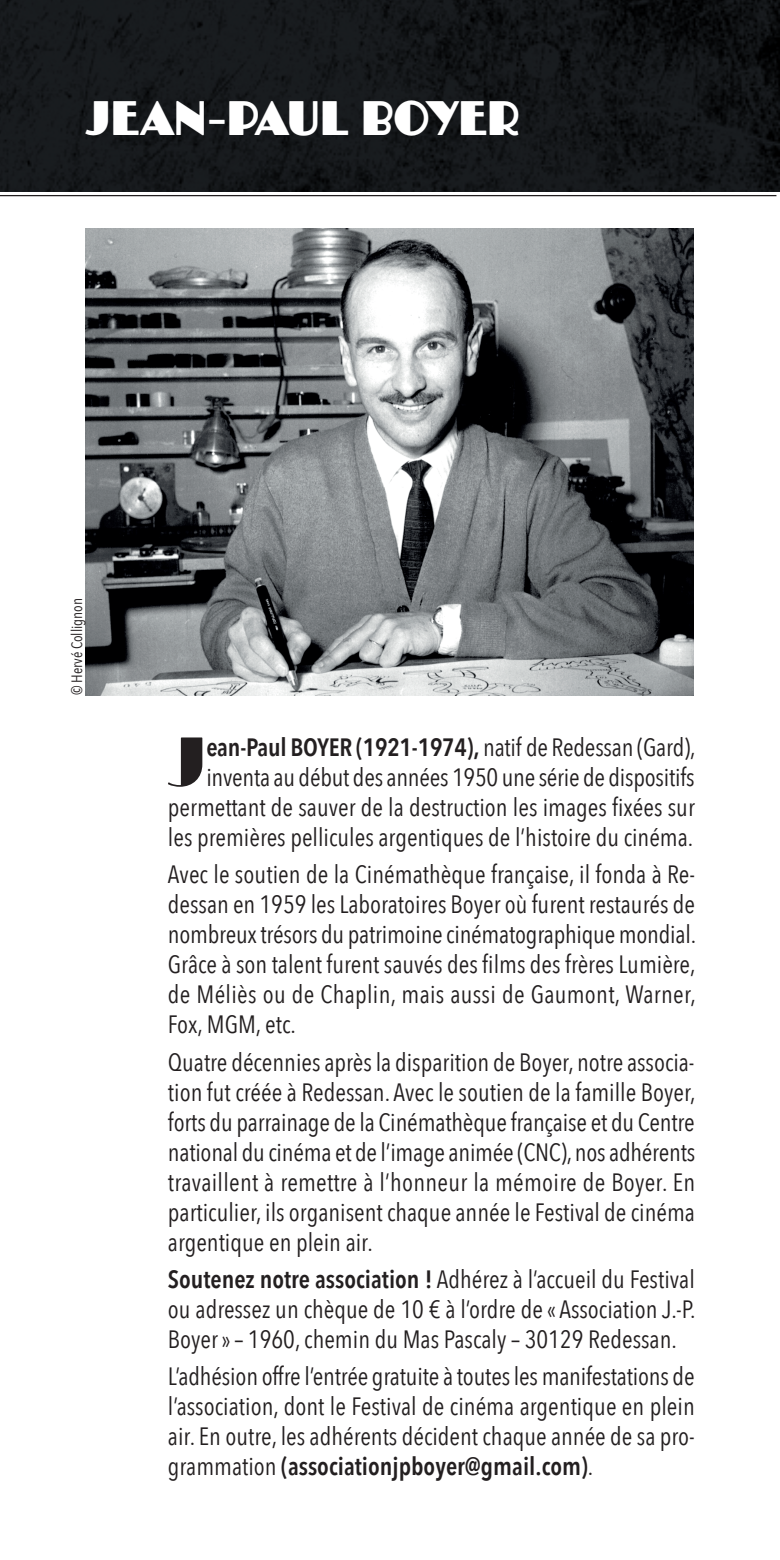
<style>
.page{position:relative;width:780px;height:1560px;background:#fff}
.page>*{position:absolute;margin:0;border:0;box-sizing:border-box;transform-origin:0 0}
.t1{font:65px "Broadacre Thin 4";color:#231f20}
.t2{font:45px "Broadacre Regular 4";letter-spacing:-.015em;color:#fff;scale:.94 1}
.t3{font:25px/30px "Avenir Next Condensed";color:#231f20;text-align:justify}
.t4{font:15px "Avenir Next Condensed";color:#231f20}
.s1{font-weight:600}
</style>
<div class="page">
<img style="left:86px;top:228px;width:607px;height:467px">
<svg style="left:734px;top:0;width:46px;height:191px;background:#0e1012"></svg>
<img style="left:0;top:0;width:734px;height:191px">
<hr style="left:0;top:195px;width:776px;height:1px;background:#231f20">
<h2 class="t2" style="left:85px;top:90px;width:464px">JEAN-PAUL BOYER</h2>
<p class="t4" style="left:64px;top:695px;width:99px;rotate:-90deg">© Hervé Collignon</p>
<p class="t3" style="left:168px;top:731px;width:529px;text-align:right"><span class="s1">ean-Paul BOYER (1921-1974),</span> natif de Redessan (Gard), inventa au début des années 1950 une série de dispositifs permettant de sauver de la destruction les images fixées sur les premières pellicules argentiques de l’histoire du cinéma.</p>
<p class="t3" style="left:168px;top:858px;width:529px">Avec le soutien de la Cinémathèque française, il fonda à Re&shy;dessan en 1959 les Laboratoires Boyer où furent restaurés de nombreux trésors du patrimoine cinématographique mondial.<br>Grâce à son talent furent sauvés des films des frères Lumière, de Méliès ou de Chaplin, mais aussi de Gaumont, Warner, Fox, MGM, etc.</p>
<p class="t3" style="left:168px;top:1045px;width:529px">Quatre décennies après la disparition de Boyer, notre associa&shy;tion fut créée à Redessan. Avec le soutien de la famille Boyer, forts du parrainage de la Cinémathèque française et du Centre national du cinéma et de l’image animée (CNC), nos adhérents travaillent à remettre à l’honneur la mémoire de Boyer. En particulier, ils organisent chaque année le Festival de cinéma argentique en plein air.</p>
<p class="t3" style="left:168px;top:1262px;width:529px"><span class="s1">Soutenez notre association !</span> Adhérez à l’accueil du Festival ou adressez un chèque de 10 € à l’ordre de « Association J.-P.<br>Boyer » – 1960, chemin du Mas Pascaly – 30129 Redessan.</p>
<p class="t3" style="left:168px;top:1359px;width:528px">L’adhésion offre l’entrée gratuite à toutes les manifestations de l’association, dont le Festival de cinéma argentique en plein air. En outre, les adhérents décident chaque année de sa pro&shy;grammation <span class="s1">(associationjpboyer@gmail.com)</span>.</p>
<h1 class="t1" style="left:167px;top:722px;width:41px">J</h1>
</div>
